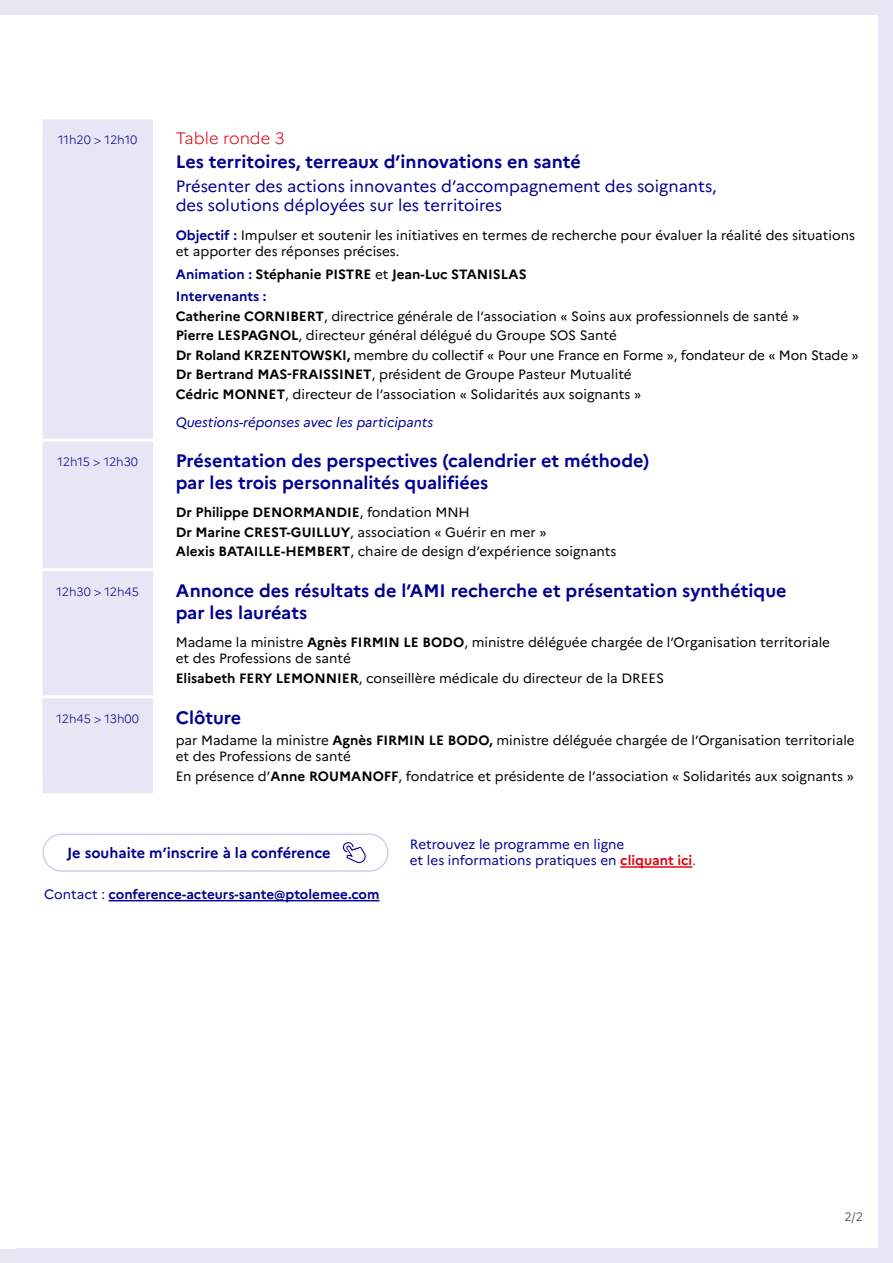
<style>
.page{position:relative;width:893px;height:1263px;background:#fff}
.page>*{position:absolute;margin:0;border:0;box-sizing:border-box;transform-origin:0 0}
.t1{font:700 18px/21.6px "Marianne";color:#000091}
.t2{font:16.5px/19.8px "Marianne";color:#000091}
.t3{font:300 16.5px "Marianne";color:#e0000f}
.t4{font:700 14.7px "Marianne";color:#000091}
.t5{font:13.5px/19.5px "Marianne";color:#000}
.t6{font:13.5px/16.5px "Marianne";color:#000091}
.t7{font:700 13.5px/22.5px "Marianne";color:#000}
.t8{font:700 13.5px "Marianne";color:#000091}
.t9{font:italic 13.5px "Marianne";color:#000091}
.t10{font:300 12px "Marianne";color:#000091}
.t11{font:300 12px "Marianne";color:#323232}
.s1{font-weight:700;color:#000091}
.s2{color:#000091}
.s3{font-weight:400}
.s4{font-weight:700}
.s5{font-weight:700;color:#e0000f}
.s6{color:#575756}
</style>
<div class="page">
<hr style="left:620px;top:866px;width:72px;height:2px;background:#e0000f">
<hr style="left:109px;top:900px;width:270px;height:1px;background:#000091">
<div style="left:43px;top:833px;width:346px;height:39px;border:1px solid #cccce9;border-radius:18px"></div>
<svg style="left:343px;top:842px;width:23px;height:21px"></svg>
<div style="left:0;top:0;width:893px;height:1263px;border:15px solid #e6e6f4"></div>
<div style="left:43px;top:120px;width:110px;height:673px;background:#e6e6f4"></div>
<hr style="left:43px;top:439px;width:110px;height:3px;background:#fff">
<hr style="left:43px;top:568px;width:110px;height:3px;background:#fff">
<hr style="left:43px;top:695px;width:110px;height:3px;background:#fff">
<div style="left:0;top:15px;width:16px;height:1233px;background:#fff"></div>
<p class="t10" style="left:58px;top:132px;width:81px">11h20 &gt; 12h10</p>
<p class="t3" style="left:176px;top:128px;width:111px">Table ronde 3</p>
<h1 class="t1" style="left:176px;top:150px;width:407px">Les territoires, terreaux d’innovations en santé</h1>
<p class="t2" style="left:176px;top:176px;width:542px">Présenter des actions innovantes d’accompagnement des soignants, des solutions déployées sur les territoires</p>
<p class="t5" style="left:176px;top:227px;width:681px;line-height:16.2px"><span class="s1">Objectif :</span> Impulser et soutenir les initiatives en termes de recherche pour évaluer la réalité des situations et apporter des réponses précises.</p>
<p class="t7" style="left:176px;top:262px;width:352px"><span class="s2">Animation :</span> Stéphanie PISTRE <span class="s3">et</span> Jean-Luc STANISLAS<br><span class="s2">Intervenants :</span></p>
<p class="t5" style="left:176px;top:306px;width:684px"><span class="s4">Catherine CORNIBERT</span>, directrice générale de l’association « Soins aux professionnels de santé »<br><span class="s4">Pierre LESPAGNOL</span>, directeur général délégué du Groupe SOS Santé<br><span class="s4">Dr Roland KRZENTOWSKI,</span> membre du collectif « Pour une France en Forme », fondateur de « Mon Stade » <span class="s4">Dr Bertrand MAS-FRAISSINET</span>, président de Groupe Pasteur Mutualité<br><span class="s4">Cédric MONNET</span>, directeur de l’association « Solidarités aux soignants »</p>
<p class="t9" style="left:176px;top:414px;width:259px">Questions-réponses avec les participants</p>
<p class="t10" style="left:58px;top:454px;width:82px">12h15 &gt; 12h30</p>
<h1 class="t1" style="left:176px;top:450px;width:475px">Présentation des perspectives (calendrier et méthode) par les trois personnalités qualifiées</h1>
<p class="t5" style="left:176px;top:503px;width:442px"><span class="s4">Dr Philippe DENORMANDIE</span>, fondation MNH<br><span class="s4">Dr Marine CREST-GUILLUY</span>, association « Guérir en mer »<br><span class="s4">Alexis BATAILLE-HEMBERT</span>, chaire de design d’expérience soignants</p>
<p class="t10" style="left:57px;top:584px;width:84px">12h30 &gt; 12h45</p>
<h1 class="t1" style="left:176px;top:580px;width:612px">Annonce des résultats de l’AMI recherche et présentation synthétique par les lauréats</h1>
<p class="t5" style="left:176px;top:634px;width:656px;line-height:16.2px">Madame la ministre <span class="s4">Agnès FIRMIN LE BODO</span>, ministre déléguée chargée de l’Organisation territoriale et des Professions de santé</p>
<p class="t5" style="left:176px;top:668px;width:490px"><span class="s4">Elisabeth FERY LEMONNIER</span>, conseillère médicale du directeur de la DREES</p>
<p class="t10" style="left:57px;top:712px;width:84px">12h45 &gt; 13h00</p>
<h1 class="t1" style="left:176px;top:707px;width:67px">Clôture</h1>
<p class="t5" style="left:176px;top:732px;width:681px;line-height:16.2px">par Madame la ministre <span class="s4">Agnès FIRMIN LE BODO,</span> ministre déléguée chargée de l’Organisation territoriale et des Professions de santé</p>
<p class="t5" style="left:176px;top:766px;width:680px">En présence d’<span class="s4">Anne ROUMANOFF</span>, fondatrice et présidente de l’association « Solidarités aux soignants »</p>
<p class="t4" style="left:67px;top:844px;width:265px">Je souhaite m’inscrire à la conférence</p>
<p class="t8" style="left:44px;top:886px;width:337px"><span class="s3">Contact :</span> conference-acteurs-sante@ptolemee.com</p>
<p class="t6" style="left:410px;top:835px;width:288px">Retrouvez le programme en ligne<br>et les informations pratiques en <span class="s5">cliquant ici</span><span class="s6">.</span></p>
<p class="t11" style="left:844px;top:1210px;width:20px">2/2</p>
</div>
